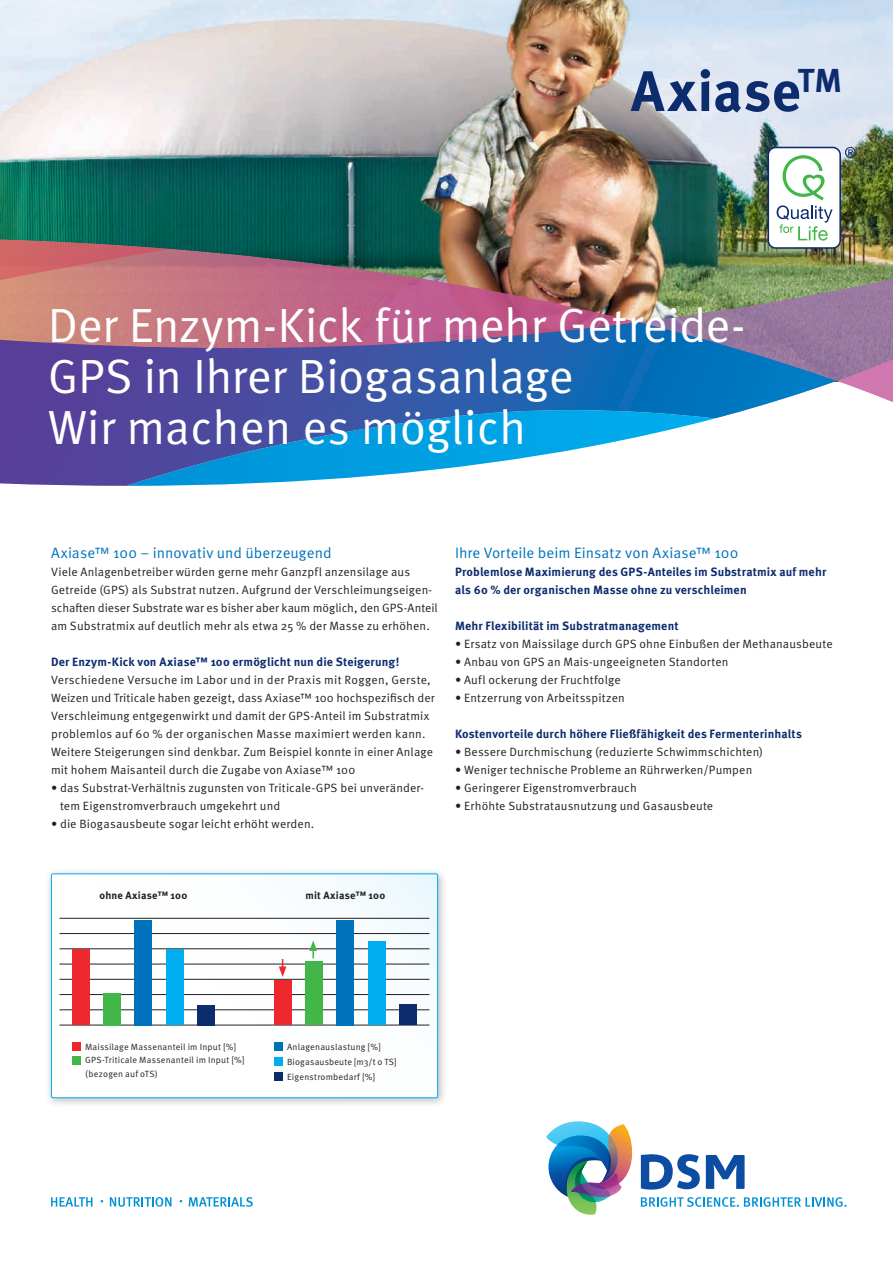
<style>
.page{position:relative;width:893px;height:1263px;background:#fff}
.page>*{position:absolute;margin:0;border:0;box-sizing:border-box;transform-origin:0 0}
.t1{font:700 57px "Meta Pro";letter-spacing:.01em;color:#0d2c6e}
.t2{font:48px/51px "Meta Pro Norm";letter-spacing:-.01em;color:#fff}
.t3{font:15px "Meta Pro Norm";letter-spacing:.005em;color:#0072bc}
.t4{font:12px/18px "Meta Pro Norm";letter-spacing:.015em;color:#231f20}
.t5{font:700 12px/18px "Meta Pro";letter-spacing:.01em;color:#0d2c6e}
.t6{font:700 10.5px "Meta Pro";letter-spacing:.02em;color:#231f20}
.t7{font:9px/13.5px "Meta Pro Norm";letter-spacing:.025em;color:#231f20}
</style>
<div class="page">
<div style="left:45px;top:867px;width:403px;height:241px;background:#231f20;opacity:.3"></div>
<svg style="left:51px;top:875px;width:387px;height:223px"></svg>
<div style="left:51px;top:873px;width:387px;height:225px;border:1px solid #00aeef;border-radius:2px"></div>
<hr style="left:60px;top:1025px;width:369px;height:1px;background:#231f20">
<hr style="left:60px;top:1009px;width:369px;height:1px;background:#231f20">
<hr style="left:60px;top:994px;width:369px;height:1px;background:#231f20">
<hr style="left:60px;top:979px;width:369px;height:1px;background:#231f20">
<hr style="left:60px;top:964px;width:369px;height:1px;background:#231f20">
<hr style="left:60px;top:948px;width:369px;height:1px;background:#231f20">
<hr style="left:60px;top:933px;width:369px;height:1px;background:#231f20">
<hr style="left:60px;top:918px;width:369px;height:1px;background:#231f20">
<img style="left:0;top:0;width:893px;height:147px">
<svg style="left:51px;top:1197px;width:41px;height:9px"></svg>
<svg style="left:110px;top:1197px;width:61px;height:10px"></svg>
<svg style="left:189px;top:1197px;width:64px;height:10px"></svg>
<svg style="left:546px;top:1121px;width:300px;height:94px"></svg>
<div style="left:72px;top:949px;width:18px;height:76px;background:#ee292e"></div>
<div style="left:103px;top:993px;width:17px;height:32px;background:#42b649"></div>
<div style="left:134px;top:920px;width:17px;height:105px;background:#0072bc"></div>
<div style="left:166px;top:950px;width:18px;height:75px;background:#00aeef"></div>
<div style="left:197px;top:1005px;width:18px;height:20px;background:#0d2c6e"></div>
<div style="left:274px;top:981px;width:18px;height:44px;background:#ee292e"></div>
<div style="left:305px;top:961px;width:17px;height:64px;background:#42b649"></div>
<div style="left:336px;top:920px;width:17px;height:105px;background:#0072bc"></div>
<div style="left:368px;top:941px;width:18px;height:84px;background:#00aeef"></div>
<div style="left:399px;top:1004px;width:17px;height:21px;background:#0d2c6e"></div>
<svg style="left:279px;top:959px;width:7px;height:18px"></svg>
<svg style="left:309px;top:940px;width:8px;height:18px"></svg>
<div style="left:72px;top:1042px;width:9px;height:9px;background:#ee292e"></div>
<div style="left:274px;top:1042px;width:9px;height:9px;background:#0072bc"></div>
<div style="left:72px;top:1056px;width:9px;height:9px;background:#42b649"></div>
<div style="left:274px;top:1057px;width:9px;height:9px;background:#00aeef"></div>
<div style="left:274px;top:1072px;width:9px;height:9px;background:#0d2c6e"></div>
<img style="left:0;top:147px;width:893px;height:339px">
<h1 class="t1" style="left:631px;top:47px;width:213px">Axiase<sup>TM</sup></h1>
<h2 class="t2" style="left:48px;top:297px;width:699px">Der Enzym-Kick für mehr Getreide-<br>GPS in Ihrer Biogasanlage<br>Wir machen es möglich</h2>
<p class="t3" style="left:51px;top:541px;width:282px">Axiase™ 100 – innovativ und überzeugend</p>
<p class="t4" style="left:51px;top:562px;width:388px">Viele Anlagenbetreiber würden gerne mehr Ganzpfl anzensilage aus Getreide (GPS) als Substrat nutzen. Aufgrund der Verschleimungseigen&shy;schaften dieser Substrate war es bisher aber kaum möglich, den GPS-Anteil am Substratmix auf deutlich mehr als etwa 25 % der Masse zu erhöhen.</p>
<p class="t5" style="left:51px;top:652px;width:350px">Der Enzym-Kick von Axiase™ 100 ermöglicht nun die Steigerung!</p>
<p class="t4" style="left:51px;top:670px;width:385px">Verschiedene Versuche im Labor und in der Praxis mit Roggen, Gerste, Weizen und Triticale haben gezeigt, dass Axiase™ 100 hochspezifisch der Verschleimung entgegenwirkt und damit der GPS-Anteil im Substratmix problemlos auf 60 % der organischen Masse maximiert werden kann.<br>Weitere Steigerungen sind denkbar. Zum Beispiel konnte in einer Anlage mit hohem Maisanteil durch die Zugabe von Axiase™ 100</p>
<p class="t4" style="left:60px;top:778px;width:365px;text-indent:-9px">• das Substrat-Verhältnis zugunsten von Triticale-GPS bei unveränder&shy;tem Eigenstromverbrauch umgekehrt und</p>
<p class="t4" style="left:51px;top:814px;width:265px">• die Biogasausbeute sogar leicht erhöht werden.</p>
<p class="t3" style="left:455px;top:541px;width:285px">Ihre Vorteile beim Einsatz von Axiase™ 100</p>
<p class="t5" style="left:455px;top:562px;width:373px">Problemlose Maximierung des GPS-Anteiles im Substratmix auf mehr als 60 % der organischen Masse ohne zu verschleimen</p>
<p class="t5" style="left:455px;top:616px;width:225px">Mehr Flexibilität im Substratmanagement</p>
<p class="t4" style="left:455px;top:634px;width:379px">• Ersatz von Maissilage durch GPS ohne Einbußen der Methanausbeute</p>
<p class="t4" style="left:455px;top:652px;width:275px">• Anbau von GPS an Mais-ungeeigneten Standorten</p>
<p class="t4" style="left:455px;top:670px;width:167px">• Aufl ockerung der Fruchtfolge</p>
<p class="t4" style="left:455px;top:688px;width:171px">• Entzerrung von Arbeitsspitzen</p>
<p class="t5" style="left:455px;top:724px;width:348px">Kostenvorteile durch höhere Fließfähigkeit des Fermenterinhalts</p>
<p class="t4" style="left:455px;top:742px;width:310px">• Bessere Durchmischung (reduzierte Schwimmschichten)</p>
<p class="t4" style="left:455px;top:760px;width:299px">• Weniger technische Probleme an Rührwerken/Pumpen</p>
<p class="t4" style="left:455px;top:778px;width:183px">• Geringerer Eigenstromverbrauch</p>
<p class="t4" style="left:455px;top:796px;width:260px">• Erhöhte Substratausnutzung und Gasausbeute</p>
<p class="t6" style="left:100px;top:887px;width:89px">ohne Axiase™ 100</p>
<p class="t6" style="left:306px;top:887px;width:81px">mit Axiase™ 100</p>
<p class="t7" style="left:85px;top:1039px;width:161px">Maissilage Massenanteil im Input [%]<br>GPS-Triticale Massenanteil im Input [%] (bezogen auf oTS)</p>
<p class="t7" style="left:287px;top:1039px;width:111px;line-height:15px">Anlagenauslastung [%]<br>Biogasausbeute [m3/t o TS]<br>Eigenstrombedarf [%]</p>
</div>
